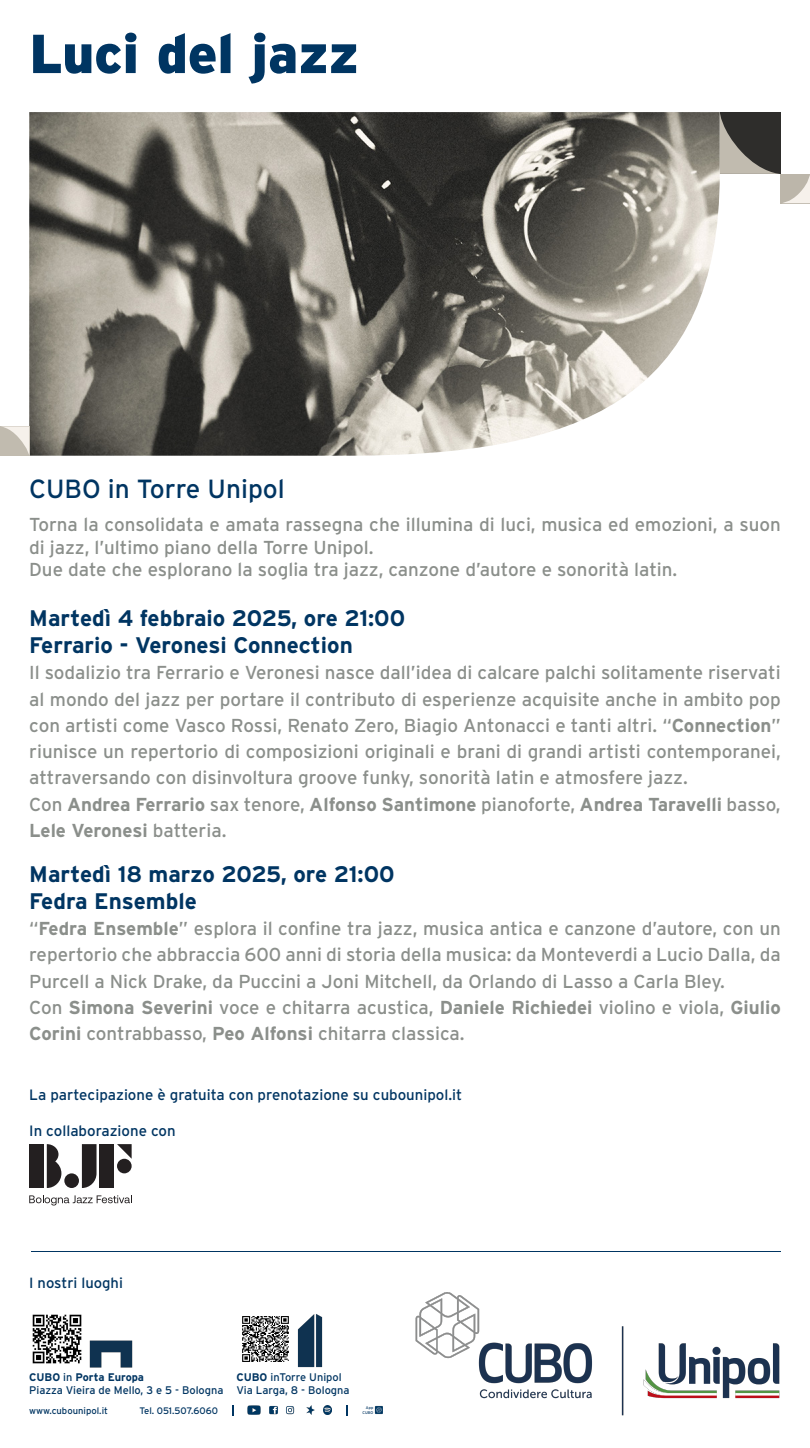
<style>
.page{position:relative;width:810px;height:1448px;background:#fff}
.page>*{position:absolute;margin:0;border:0;box-sizing:border-box;transform-origin:0 0}
.t1{font:900 54.75px "Interstate";letter-spacing:-.005em;color:#003562}
.t2{font:26.25px "Interstate";color:#003562}
.t3{font:700 22.5px "Interstate";color:#003562}
.t4{font:18.75px/26.2px "Interstate";color:#8b8f8b}
.t5{font:700 18.75px/26.2px "Interstate";color:#8b8f8b}
.t6{font:15px "Interstate";color:#003562}
.t7{font:14.77px "Interstate";color:#003562}
.t8{font:11.02px "Interstate";color:#003562}
.t9{font:700 11.02px "Interstate";letter-spacing:-.005em;color:#003562}
.t10{font:9.45px "Interstate";color:#003562}
.t11{font:3.9px "Interstate";color:#003562}
.s1{font-weight:700}
.s2{font-weight:400}
</style>
<div class="page">
<img style="left:29px;top:112px;width:691px;height:344px">
<svg style="left:720px;top:112px;width:90px;height:91px"></svg>
<svg style="left:0;top:426px;width:29px;height:30px"></svg>
<svg style="left:346px;top:1405px;width:2px;height:10px"></svg>
<img style="left:90px;top:1340px;width:42px;height:27px">
<img style="left:298px;top:1314px;width:24px;height:53px">
<img style="left:415px;top:1292px;width:365px;height:124px">
<img style="left:32px;top:1314px;width:50px;height:50px">
<img style="left:242px;top:1316px;width:47px;height:46px">
<img style="left:247px;top:1405px;width:14px;height:10px">
<img style="left:286px;top:1406px;width:9px;height:9px">
<img style="left:269px;top:1406px;width:9px;height:9px">
<svg style="left:375px;top:1405px;width:8px;height:9px"></svg>
<svg style="left:306px;top:1405px;width:9px;height:9px"></svg>
<svg style="left:324px;top:1405px;width:8px;height:9px"></svg>
<hr style="left:31px;top:1251px;width:750px;height:1px;background:#003562">
<div style="left:117px;top:1158px;width:15px;height:15px;background:#231f20;border-radius:50%"></div>
<svg style="left:47px;top:1144px;width:14px;height:44px"></svg>
<svg style="left:117px;top:1144px;width:15px;height:14px"></svg>
<div style="left:99px;top:1144px;width:15px;height:44px;background:#231f20"></div>
<svg style="left:82px;top:1144px;width:15px;height:44px"></svg>
<div style="left:29px;top:1144px;width:15px;height:44px;background:#231f20"></div>
<div style="left:64px;top:1173px;width:15px;height:15px;background:#231f20;border-radius:50%"></div>
<svg style="left:29px;top:1195px;width:103px;height:10px"></svg>
<p class="t1" style="left:29px;top:22px;width:331px">Luci del jazz</p>
<p class="t2" style="left:29px;top:474px;width:257px">CUBO in Torre Unipol</p>
<p class="t4" style="left:29px;top:513px;width:753px;line-height:22.5px">Torna la consolidata e amata rassegna che illumina di luci, musica ed emozioni, a suon di jazz, l’ultimo piano della Torre Unipol.</p>
<p class="t4" style="left:29px;top:556px;width:650px">Due date che esplorano la soglia tra jazz, canzone d’autore e sonorità latin.</p>
<p class="t3" style="left:29px;top:605px;width:378px">Martedì 4 febbraio 2025, ore 21:00</p>
<p class="t3" style="left:29px;top:632px;width:325px">Ferrario - Veronesi Connection</p>
<p class="t4" style="left:29px;top:659px;width:753px;text-align:justify">Il sodalizio tra Ferrario e Veronesi nasce dall’idea di calcare palchi solitamente riservati al mondo del jazz per portare il contributo di esperienze acquisite anche in ambito pop con artisti come Vasco Rossi, Renato Zero, Biagio Antonacci e tanti altri. “<span class="s1">Connection</span>” riunisce un repertorio di composizioni originali e brani di grandi artisti contemporanei, attraversando con disinvoltura groove funky, sonorità latin e atmosfere jazz.</p>
<p class="t5" style="left:29px;top:790px;width:753px"><span class="s2">Con</span> Andrea Ferrario <span class="s2">sax tenore,</span> Alfonso Santimone <span class="s2">pianoforte,</span> Andrea Taravelli <span class="s2">basso,<br></span>Lele Veronesi <span class="s2">batteria.</span></p>
<p class="t3" style="left:29px;top:861px;width:367px">Martedì 18 marzo 2025, ore 21:00</p>
<p class="t3" style="left:29px;top:888px;width:169px">Fedra Ensemble</p>
<p class="t4" style="left:29px;top:915px;width:753px;text-align:justify">“<span class="s1">Fedra Ensemble</span>” esplora il confine tra jazz, musica antica e canzone d’autore, con un repertorio che abbraccia 600 anni di storia della musica: da Monteverdi a Lucio Dalla, da Purcell a Nick Drake, da Puccini a Joni Mitchell, da Orlando di Lasso a Carla Bley.</p>
<p class="t4" style="left:29px;top:994px;width:753px">Con <span class="s1">Simona Severini</span> voce e chitarra acustica, <span class="s1">Daniele Richiedei</span> violino e viola, <span class="s1">Giulio<br>Corini</span> contrabbasso, <span class="s1">Peo Alfonsi</span> chitarra classica.</p>
<p class="t6" style="left:29px;top:1086px;width:435px">La partecipazione è gratuita con prenotazione su cubounipol.it</p>
<p class="t6" style="left:29px;top:1122px;width:148px">In collaborazione con</p>
<p class="t7" style="left:29px;top:1274px;width:95px">I nostri luoghi</p>
<p class="t9" style="left:29px;top:1370px;width:116px">CUBO <span class="s2">in</span> Porta Europa</p>
<p class="t8" style="left:29px;top:1383px;width:196px">Piazza Vieira de Mello, 3 e 5 - Bologna</p>
<p class="t8" style="left:236px;top:1370px;width:107px"><span class="s1">CUBO</span> inTorre Unipol</p>
<p class="t8" style="left:236px;top:1383px;width:115px">Via Larga, 8 - Bologna</p>
<p class="t10" style="left:29px;top:1405px;width:80px">www.cubounipol.it</p>
<p class="t10" style="left:140px;top:1405px;width:80px">Tel. 051.507.6060</p>
<p class="t11" style="left:366px;top:1405px;width:9px">App</p>
<p class="t11" style="left:363px;top:1410px;width:12px">CUBO</p>
</div>
